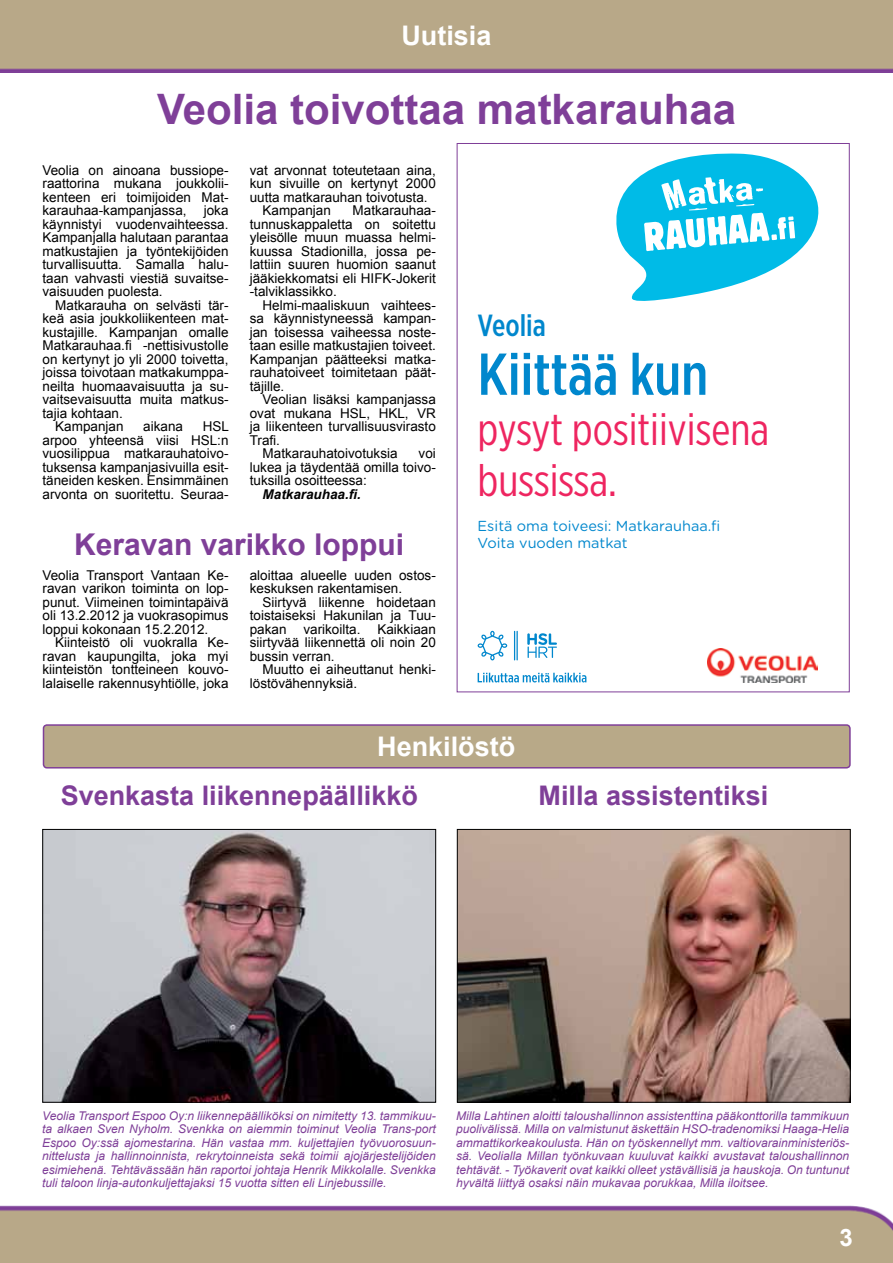
<style>
.page{position:relative;width:893px;height:1263px;background:#fff}
.page>*{position:absolute;margin:0;border:0;box-sizing:border-box;transform-origin:0 0}
.t1{font:500 58.95px "Gotham X Narrow";color:#0087cd}
.t2{font:44.85px/50.6px "Gotham X Narrow";color:#ee2560}
.t3{font:700 42px "Arial";color:#7f3f98}
.t4{font:500 30.6px "Gotham X Narrow";color:#0087cd}
.t5{font:700 30px "Arial";color:#7f3f98}
.t6{font:700 27px "Arial";color:#7f3f98}
.t7{font:700 27px "Arial";color:#fff}
.t8{font:700 24px "Arial";color:#fff}
.t9{font:14.55px/17.4px "Gotham Rounded";color:#0087cd}
.t10{font:13.5px/13.5px "Arial";color:#000;text-align:justify}
.t11{font:italic 700 13.5px "Arial";color:#000}
.t12{font:italic 12px/13.5px "Arial";color:#7f3f98;text-align:justify}
.s1{font-size:44.7px}
</style>
<div class="page">
<div style="left:0;top:0;width:893px;height:73px;background:#b8a888"></div>
<img style="left:0;top:1205px;width:893px;height:58px">
<img style="left:45px;top:831px;width:389px;height:269px">
<div style="left:43px;top:829px;width:393px;height:273px;border:1px solid #000"></div>
<img style="left:459px;top:831px;width:389px;height:269px">
<div style="left:457px;top:829px;width:393px;height:273px;border:1px solid #000"></div>
<svg style="left:478px;top:631px;width:29px;height:29px"></svg>
<svg style="left:527px;top:633px;width:30px;height:25px"></svg>
<svg style="left:514px;top:631px;width:1px;height:29px"></svg>
<hr style="left:516px;top:631px;width:2px;height:29px;background:#0087cd">
<svg style="left:478px;top:673px;width:108px;height:9px"></svg>
<svg style="left:616px;top:153px;width:203px;height:148px"></svg>
<img style="left:708px;top:649px;width:109px;height:33px">
<div style="left:44px;top:725px;width:806px;height:43px;background:#b8a988;border-radius:4px"></div>
<div style="left:43px;top:724px;width:808px;height:44px;border:2px solid #7f3f98;border-radius:4px"></div>
<h3 class="t7" style="left:401px;top:18px;width:92px">Uutisia</h3>
<h3 class="t3" style="left:157px;top:81px;width:580px">Veolia toivottaa matkarauhaa</h3>
<p class="t10" style="left:43px;top:163px;width:188px">Veolia on ainoana bussiope&shy;raattorina mukana joukkolii&shy;kenteen eri toimijoiden Mat&shy;karauhaa-kampanjassa,</p>
<p class="t10" style="left:43px;top:204px;width:188px;text-indent:161px">joka käynnistyi vuodenvaihteessa.<br>Kampanjalla halutaan parantaa matkustajien ja työntekijöiden turvallisuutta. Samalla halu&shy;taan vahvasti viestiä suvaitse&shy;vaisuuden puolesta.</p>
<p class="t10" style="left:55px;top:298px;width:175px">Matkarauha on selvästi tär-</p>
<p class="t10" style="left:43px;top:312px;width:188px">keä asia joukkoliikenteen mat-</p>
<p class="t10" style="left:43px;top:325px;width:188px">kustajille. Kampanjan omalle</p>
<p class="t10" style="left:43px;top:339px;width:188px">Matkarauhaa.fi -nettisivustolle</p>
<p class="t10" style="left:43px;top:352px;width:188px">on kertynyt jo yli 2000 toivetta,</p>
<p class="t10" style="left:43px;top:366px;width:188px">joissa toivotaan matkakumppa-</p>
<p class="t10" style="left:43px;top:379px;width:188px">neilta huomaavaisuutta ja su-</p>
<p class="t10" style="left:43px;top:393px;width:188px">vaitsevaisuutta muita matkus-</p>
<p class="t10" style="left:43px;top:406px;width:82px">tajia kohtaan.</p>
<p class="t10" style="left:55px;top:420px;width:70px">Kampanjan</p>
<p class="t10" style="left:143px;top:420px;width:41px">aikana</p>
<p class="t10" style="left:43px;top:420px;width:188px;text-indent:160px">HSL arpoo yhteensä viisi HSL:n vuosilippua matkarauhatoivo&shy;tuksensa kampanjasivuilla esit&shy;täneiden kesken. Ensimmäinen arvonta on suoritettu. Seuraa-</p>
<p class="t10" style="left:250px;top:163px;width:188px">vat arvonnat toteutetaan aina,</p>
<p class="t10" style="left:250px;top:177px;width:188px">kun sivuille on kertynyt 2000</p>
<p class="t10" style="left:250px;top:190px;width:179px">uutta matkarauhan toivotusta.</p>
<p class="t10" style="left:263px;top:204px;width:70px">Kampanjan</p>
<p class="t10" style="left:250px;top:204px;width:188px;text-indent:103px">Matkarauhaa&shy;tunnuskappaletta on soitettu yleisölle muun muassa helmi&shy;kuussa Stadionilla, jossa pe&shy;lattiin suuren huomion saanut jääkiekkomatsi eli HIFK-Jokerit -talviklassikko.</p>
<p class="t10" style="left:250px;top:298px;width:188px;text-indent:13px">Helmi-maaliskuun vaihtees&shy;sa käynnistyneessä kampan&shy;jan toisessa vaiheessa noste&shy;taan esille matkustajien toiveet.<br>Kampanjan päätteeksi matka&shy;rauhatoiveet toimitetaan päät&shy;täjille.</p>
<p class="t10" style="left:263px;top:393px;width:175px">Veolian lisäksi kampanjassa</p>
<p class="t10" style="left:250px;top:406px;width:188px">ovat mukana HSL, HKL, VR</p>
<p class="t10" style="left:250px;top:420px;width:188px">ja liikenteen turvallisuusvirasto</p>
<p class="t10" style="left:250px;top:433px;width:32px">Trafi.</p>
<p class="t10" style="left:263px;top:447px;width:137px">Matkarauhatoivotuksia</p>
<p class="t10" style="left:250px;top:447px;width:188px;text-indent:169px">voi lukea ja täydentää omilla toivo&shy;tuksilla osoitteessa:</p>
<p class="t11" style="left:263px;top:485px;width:100px">Matkarauhaa.fi.</p>
<h3 class="t5" style="left:74px;top:524px;width:332px">Keravan varikko loppui</h3>
<p class="t10" style="left:250px;top:568px;width:188px">aloittaa alueelle uuden ostos&shy;keskuksen rakentamisen.</p>
<p class="t10" style="left:250px;top:595px;width:188px;text-indent:13px">Siirtyvä liikenne hoidetaan toistaiseksi Hakunilan ja Tuu&shy;pakan varikoilta. Kaikkiaan siirtyvää liikennettä oli noin 20 bussin verran.</p>
<p class="t10" style="left:250px;top:663px;width:188px;text-indent:13px">Muutto ei aiheuttanut henki&shy;löstövähennyksiä.</p>
<p class="t10" style="left:43px;top:568px;width:188px">Veolia Transport Vantaan Ke&shy;ravan varikon toiminta on lop&shy;punut. Viimeinen toimintapäivä oli 13.2.2012 ja vuokrasopimus loppui kokonaan 15.2.2012.</p>
<p class="t10" style="left:43px;top:636px;width:188px;text-indent:13px">Kiinteistö oli vuokralla Ke&shy;ravan kaupungilta, joka myi kiinteistön tontteineen kouvo&shy;lalaiselle rakennusyhtiölle, joka</p>
<h3 class="t4" style="left:478px;top:307px;width:70px">Veolia</h3>
<h1 class="t1" style="left:478px;top:338px;width:232px">Kiittää kun</h1>
<h2 class="t2" style="left:478px;top:404px;width:293px">pysyt positiivisena bussissa<span class="s1">.</span></h2>
<p class="t9" style="left:478px;top:516px;width:244px">Esitä oma toiveesi: Matkarauhaa.fi<br>Voita vuoden matkat</p>
<h3 class="t7" style="left:377px;top:728px;width:140px">Henkilöstö</h3>
<h3 class="t6" style="left:61px;top:777px;width:359px">Svenkasta liikennepäällikkö</h3>
<h3 class="t6" style="left:539px;top:777px;width:231px">Milla assistentiksi</h3>
<p class="t12" style="left:42px;top:1109px;width:395px">Veolia Transport Espoo Oy:n liikennepäälliköksi on nimitetty 13. tammikuu&shy;ta alkaen Sven Nyholm. Svenkka on aiemmin toiminut Veolia Trans-port Espoo Oy:ssä ajomestarina. Hän vastaa mm. kuljettajien työvuorosuun&shy;nittelusta ja hallinnoinnista, rekrytoinneista sekä toimii ajojärjestelijöiden esimiehenä. Tehtävässään hän raportoi johtaja Henrik Mikkolalle. Svenkka tuli taloon linja-autonkuljettajaksi 15 vuotta sitten eli Linjebussille.</p>
<p class="t12" style="left:456px;top:1109px;width:394px">Milla Lahtinen aloitti taloushallinnon assistenttina pääkonttorilla tammikuun puolivälissä. Milla on valmistunut äskettäin HSO-tradenomiksi Haaga-Helia ammattikorkeakoulusta. Hän on työskennellyt mm. valtiovarainministeriös&shy;sä. Veolialla Millan työnkuvaan kuuluvat kaikki avustavat taloushallinnon tehtävät. - Työkaverit ovat kaikki olleet ystävällisiä ja hauskoja. On tuntunut hyvältä liittyä osaksi näin mukavaa porukkaa, Milla iloitsee.</p>
<h3 class="t8" style="left:839px;top:1222px;width:15px">3</h3>
</div>
